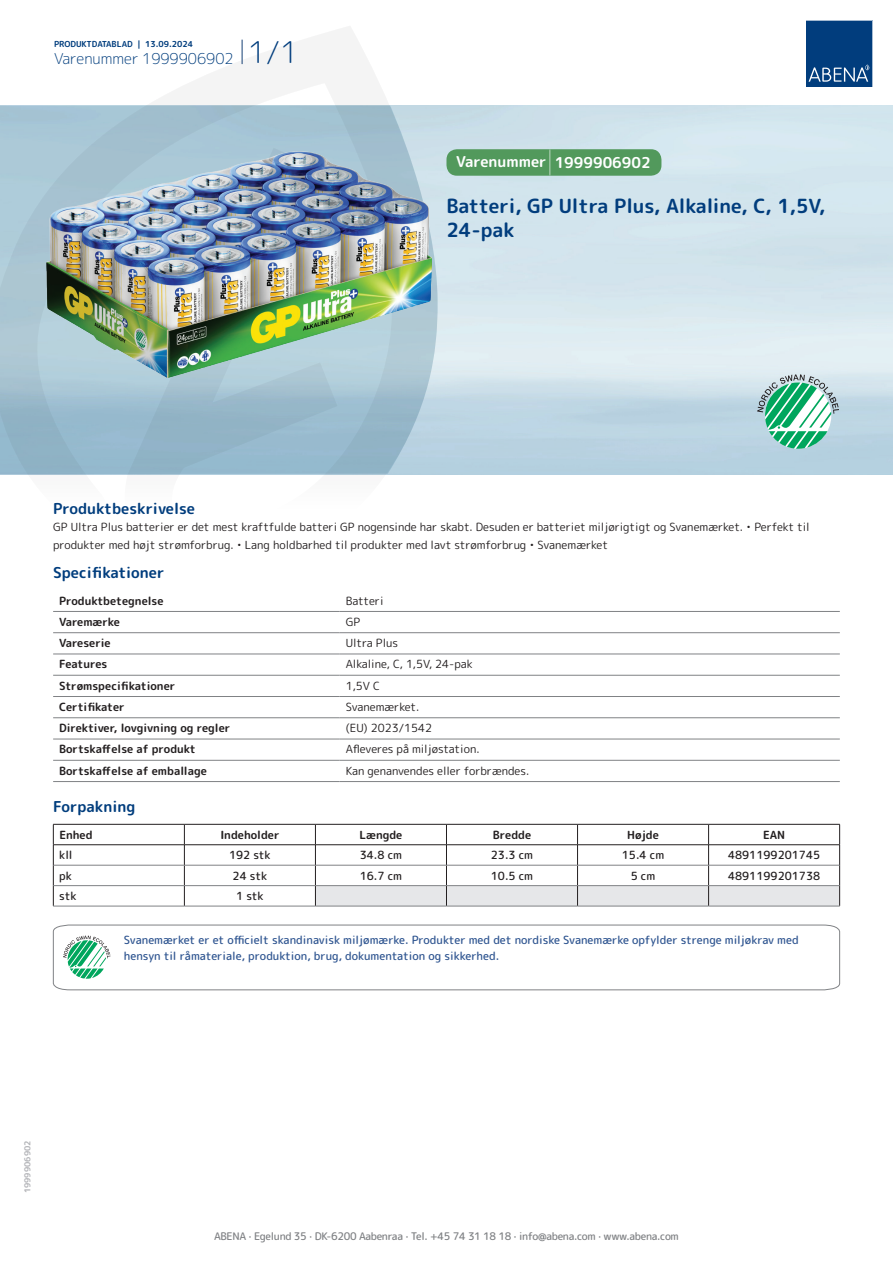
<style>
.page{position:relative;width:893px;height:1263px;background:#fff}
.page>*{position:absolute;margin:0;border:0;box-sizing:border-box;transform-origin:0 0}
.t1{font:700 19.5px/24px "Rounded Mplus 1 c";color:#013d7d}
.t2{font:700 15px "Rounded Mplus 1 c";color:#013d7d}
.t3{font:300 15px "Rounded Mplus 1 c";color:#013d7d}
.t4{font:700 15px "Rounded Mplus 1 c";color:#fff}
.t5{font:11.25px/18px "Rounded Mplus 1 c";color:#231f20}
.t6{font:700 11.25px "Rounded Mplus 1 c";color:#231f20}
.t7{font:500 11.25px/16.5px "Rounded Mplus 1 c";color:#305691}
.t8{font:500 11.25px "Rounded Mplus 1 c";color:#231f20}
.t9{font:500 10.5px "Rounded Mplus 1 c";letter-spacing:-.03em;color:#808285}
.t10{font:700 8.25px "Rounded Mplus 1 c";color:#013d7d}
.t11{font:700 8.25px "Rounded Mplus 1 c";color:#b2b3b7}
.s1{font-size:30px}
.s2{font-size:25.5px}
</style>
<div class="page">
<svg style="left:0;top:26px;width:439px;height:449px"></svg>
<svg style="left:0;top:106px;width:438px;height:368px;background:#a0bfd0"></svg>
<svg style="left:242px;top:40px;width:1px;height:24px"></svg>
<svg style="left:806px;top:20px;width:67px;height:67px;background:#144b86"></svg>
<img style="left:47px;top:151px;width:384px;height:226px">
<hr style="left:53px;top:611px;width:287px;height:1px;background:#808285">
<hr style="left:340px;top:611px;width:500px;height:1px;background:#808285">
<hr style="left:53px;top:632px;width:287px;height:1px;background:#808285">
<hr style="left:340px;top:632px;width:500px;height:1px;background:#808285">
<hr style="left:53px;top:654px;width:287px;height:1px;background:#808285">
<hr style="left:340px;top:654px;width:500px;height:1px;background:#808285">
<hr style="left:53px;top:675px;width:287px;height:1px;background:#808285">
<hr style="left:340px;top:675px;width:500px;height:1px;background:#808285">
<hr style="left:53px;top:696px;width:287px;height:1px;background:#808285">
<hr style="left:340px;top:696px;width:500px;height:1px;background:#808285">
<hr style="left:53px;top:717px;width:287px;height:1px;background:#808285">
<hr style="left:340px;top:717px;width:500px;height:1px;background:#808285">
<hr style="left:53px;top:739px;width:287px;height:1px;background:#808285">
<hr style="left:340px;top:739px;width:500px;height:1px;background:#808285">
<hr style="left:53px;top:760px;width:287px;height:1px;background:#808285">
<hr style="left:340px;top:760px;width:500px;height:1px;background:#808285">
<hr style="left:53px;top:781px;width:287px;height:1px;background:#808285">
<hr style="left:340px;top:781px;width:500px;height:1px;background:#808285">
<hr style="left:53px;top:824px;width:131px;height:1px;background:#231f20">
<hr style="left:184px;top:824px;width:131px;height:1px;background:#231f20">
<hr style="left:53px;top:844px;width:131px;height:1px;background:#231f20">
<hr style="left:184px;top:844px;width:131px;height:1px;background:#231f20">
<svg style="left:53px;top:824px;width:1px;height:82px"></svg>
<svg style="left:184px;top:824px;width:1px;height:82px"></svg>
<svg style="left:315px;top:824px;width:525px;height:82px"></svg>
<hr style="left:54px;top:865px;width:130px;height:1px;background:#808285">
<hr style="left:184px;top:865px;width:131px;height:1px;background:#808285">
<hr style="left:315px;top:865px;width:131px;height:1px;background:#808285">
<hr style="left:446px;top:865px;width:131px;height:1px;background:#808285">
<hr style="left:577px;top:865px;width:132px;height:1px;background:#808285">
<hr style="left:709px;top:865px;width:130px;height:1px;background:#808285">
<hr style="left:54px;top:885px;width:130px;height:1px;background:#808285">
<hr style="left:184px;top:885px;width:131px;height:1px;background:#808285">
<hr style="left:315px;top:885px;width:131px;height:1px;background:#808285">
<hr style="left:446px;top:885px;width:131px;height:1px;background:#808285">
<hr style="left:577px;top:885px;width:132px;height:1px;background:#808285">
<hr style="left:709px;top:885px;width:130px;height:1px;background:#808285">
<hr style="left:53px;top:906px;width:131px;height:1px;background:#808285">
<hr style="left:184px;top:906px;width:131px;height:1px;background:#808285">
<hr style="left:315px;top:906px;width:131px;height:1px;background:#808285">
<hr style="left:446px;top:906px;width:131px;height:1px;background:#808285">
<hr style="left:577px;top:906px;width:132px;height:1px;background:#808285">
<hr style="left:709px;top:906px;width:131px;height:1px;background:#808285">
<svg style="left:53px;top:925px;width:787px;height:65px"></svg>
<svg style="left:757px;top:374px;width:82px;height:75px"></svg>
<div style="left:446px;top:149px;width:215px;height:27px;background:#52995c;border-radius:10px"></div>
<p class="t10" style="left:54px;top:38px;width:141px">PRODUKTDATABLAD | 13.09.2024</p>
<h2 class="t3" style="left:54px;top:48px;width:246px">Varenummer 1999906902 <span class="s1">1/1</span></h2>
<h2 class="t4" style="left:456px;top:152px;width:196px">Varenummer <span class="s2">|</span> 1999906902</h2>
<h1 class="t1" style="left:446px;top:194px;width:380px">Batteri, GP Ultra Plus, Alkaline, C, 1,5V,<br>24-pak</h1>
<h2 class="t2" style="left:53px;top:498px;width:143px">Produktbeskrivelse</h2>
<p class="t5" style="left:53px;top:517px;width:758px">GP Ultra Plus batterier er det mest kraftfulde batteri GP nogensinde har skabt. Desuden er batteriet miljørigtigt og Svanemærket. • Perfekt til produkter med højt strømforbrug. • Lang holdbarhed til produkter med lavt strømforbrug • Svanemærket</p>
<h2 class="t2" style="left:53px;top:562px;width:113px">Specifikationer</h2>
<p class="t6" style="left:59px;top:592px;width:106px">Produktbetegnelse</p>
<p class="t5" style="left:346px;top:591px;width:39px">Batteri</p>
<p class="t6" style="left:59px;top:614px;width:62px">Varemærke</p>
<p class="t5" style="left:346px;top:613px;width:16px">GP</p>
<p class="t6" style="left:59px;top:635px;width:53px">Vareserie</p>
<p class="t5" style="left:346px;top:634px;width:54px">Ultra Plus</p>
<p class="t6" style="left:59px;top:656px;width:50px">Features</p>
<p class="t5" style="left:346px;top:655px;width:129px">Alkaline, C, 1,5V, 24-pak</p>
<p class="t6" style="left:59px;top:678px;width:118px">Strømspecifikationer</p>
<p class="t5" style="left:346px;top:676px;width:36px">1,5V C</p>
<p class="t6" style="left:59px;top:699px;width:67px">Certifikater</p>
<p class="t5" style="left:346px;top:698px;width:75px">Svanemærket.</p>
<p class="t6" style="left:59px;top:720px;width:173px">Direktiver, lovgivning og regler</p>
<p class="t5" style="left:346px;top:719px;width:88px">(EU) 2023/1542</p>
<p class="t6" style="left:59px;top:741px;width:138px">Bortskaffelse af produkt</p>
<p class="t5" style="left:346px;top:740px;width:135px">Afleveres på miljøstation.</p>
<p class="t6" style="left:59px;top:763px;width:149px">Bortskaffelse af emballage</p>
<p class="t5" style="left:346px;top:762px;width:185px">Kan genanvendes eller forbrændes.</p>
<h2 class="t2" style="left:53px;top:796px;width:84px">Forpakning</h2>
<p class="t6" style="left:59px;top:827px;width:35px">Enhed</p>
<p class="t6" style="left:220px;top:827px;width:61px">Indeholder</p>
<p class="t6" style="left:359px;top:827px;width:44px">Længde</p>
<p class="t6" style="left:493px;top:827px;width:40px">Bredde</p>
<p class="t6" style="left:627px;top:827px;width:33px">Højde</p>
<p class="t6" style="left:763px;top:827px;width:24px">EAN</p>
<p class="t8" style="left:59px;top:847px;width:15px">kll</p>
<p class="t8" style="left:229px;top:847px;width:43px">192 stk</p>
<p class="t8" style="left:360px;top:847px;width:44px">34.8 cm</p>
<p class="t8" style="left:491px;top:847px;width:44px">23.3 cm</p>
<p class="t8" style="left:622px;top:847px;width:44px">15.4 cm</p>
<p class="t8" style="left:728px;top:847px;width:94px">4891199201745</p>
<p class="t8" style="left:59px;top:867px;width:14px">pk</p>
<p class="t8" style="left:233px;top:867px;width:36px">24 stk</p>
<p class="t8" style="left:360px;top:867px;width:44px">16.7 cm</p>
<p class="t8" style="left:491px;top:867px;width:44px">10.5 cm</p>
<p class="t8" style="left:631px;top:867px;width:26px">5 cm</p>
<p class="t8" style="left:728px;top:867px;width:94px">4891199201738</p>
<p class="t8" style="left:59px;top:888px;width:19px">stk</p>
<p class="t8" style="left:236px;top:888px;width:29px">1 stk</p>
<p class="t7" style="left:124px;top:931px;width:676px">Svanemærket er et officielt skandinavisk miljømærke. Produkter med det nordiske Svanemærke opfylder strenge miljøkrav med hensyn til råmateriale, produktion, brug, dokumentation og sikkerhed.</p>
<p class="t11" style="left:22px;top:1193px;width:54px;rotate:-90deg">1999906902</p>
<p class="t9" style="left:214px;top:1229px;width:466px">ABENA · Egelund 35 · DK-6200 Aabenraa · Tel. +45 74 31 18 18 · info@abena.com · www.abena.com</p>
</div>
